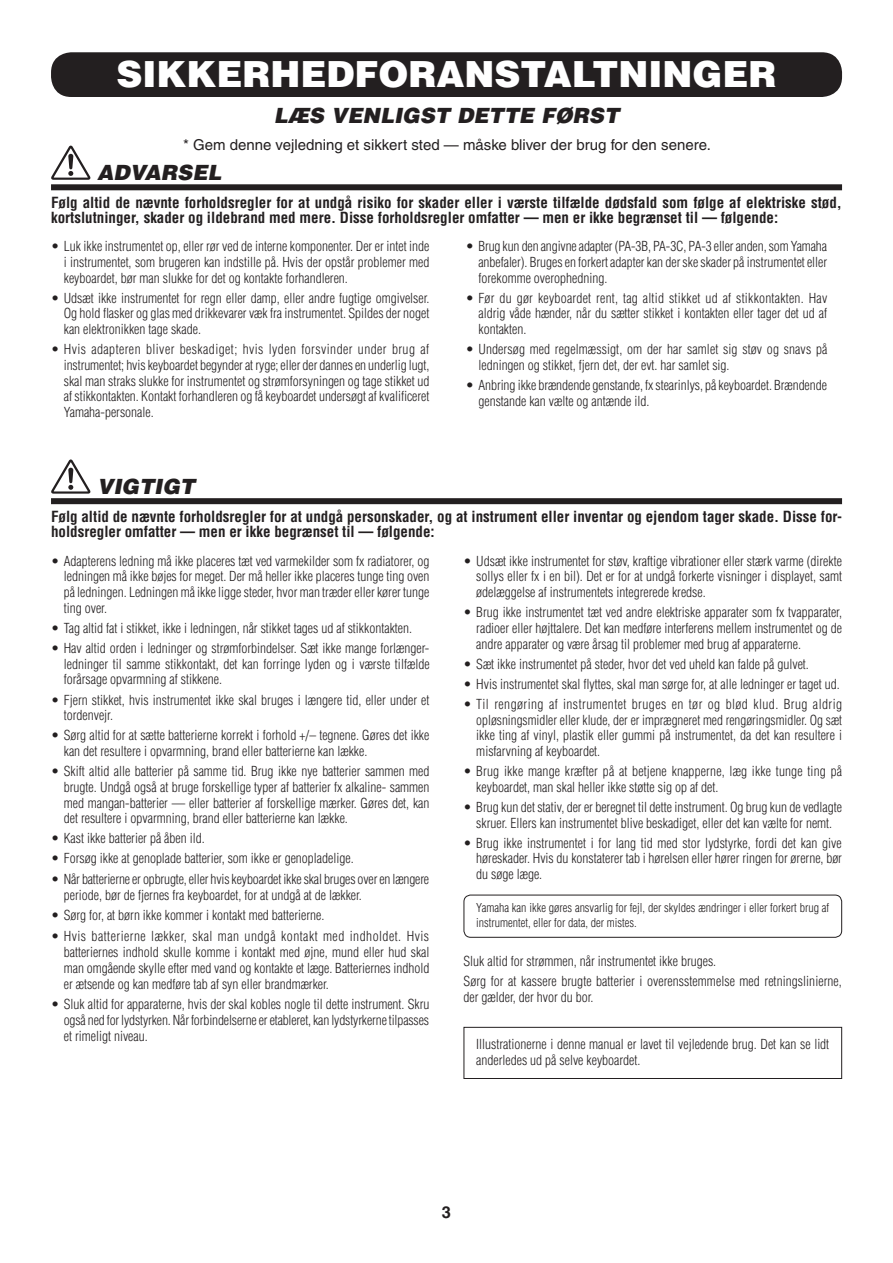
<style>
.page{position:relative;width:893px;height:1263px;background:#fff}
.page>*{position:absolute;margin:0;border:0;box-sizing:border-box;transform-origin:0 0}
.t1{font:900 36px "Helvetica";color:#fff}
.t2{font:italic 900 21px "Helvetica";color:#231f20}
.t3{font:700 16.5px "Helvetica";color:#231f20}
.t4{font:700 condensed 15px/15px "Helvetica";color:#231f20}
.t5{font:15px "Helvetica";color:#231f20}
.t6{font:300 condensed 13.5px/15.8px "Helvetica";color:#231f20;text-align:justify}
.t7{font:300 condensed 12px/15px "Helvetica";color:#231f20}
</style>
<div class="page">
<div style="left:51px;top:52px;width:791px;height:45px;background:#231f20"></div>
<div style="left:51px;top:184px;width:791px;height:6px;background:#231f20"></div>
<svg style="left:51px;top:146px;width:39px;height:34px"></svg>
<svg style="left:463px;top:894px;width:379px;height:43px"></svg>
<div style="left:51px;top:498px;width:791px;height:6px;background:#231f20"></div>
<svg style="left:51px;top:459px;width:39px;height:35px"></svg>
<div style="left:464px;top:1027px;width:378px;height:52px;border:1px solid #231f20"></div>
<h1 class="t1" style="left:117px;top:51px;width:661px">SIKKERHEDFORANSTALTNINGER</h1>
<h2 class="t2" style="left:274px;top:102px;width:347px">LÆS VENLIGST DETTE FØRST</h2>
<p class="t5" style="left:183px;top:136px;width:529px">* Gem denne vejledning et sikkert sted — måske bliver der brug for den senere.</p>
<h2 class="t2" style="left:97px;top:159px;width:126px">ADVARSEL</h2>
<p class="t4" style="left:51px;top:195px;width:792px">Følg altid de nævnte forholdsregler for at undgå risiko for skader eller i værste tilfælde dødsfald som følge af elektriske stød, kortslutninger, skader og ildebrand med mere. Disse forholdsregler omfatter — men er ikke begrænset til — følgende:</p>
<p class="t6" style="left:64px;top:238px;width:367px;text-indent:-13px">• Luk ikke instrumentet op, eller rør ved de interne komponenter. Der er intet inde i instrumentet, som brugeren kan indstille på. Hvis der opstår problemer med keyboardet, bør man slukke for det og kontakte forhandleren.</p>
<p class="t6" style="left:64px;top:290px;width:367px;text-indent:-13px">• Udsæt ikke instrumentet for regn eller damp, eller andre fugtige omgivelser.<br>Og hold flasker og glas med drikkevarer væk fra instrumentet. Spildes der noget kan elektronikken tage skade.</p>
<p class="t6" style="left:64px;top:341px;width:367px;text-indent:-13px">• Hvis adapteren bliver beskadiget; hvis lyden forsvinder under brug af instrumentet; hvis keyboardet begynder at ryge; eller der dannes en underlig lugt, skal man straks slukke for instrumentet og strømforsyningen og tage stikket ud af stikkontakten. Kontakt forhandleren og få keyboardet undersøgt af kvalificeret Yamaha-personale.</p>
<p class="t6" style="left:478px;top:238px;width:350px;text-indent:-13px">• Brug kun den angivne adapter (PA-3B, PA-3C, PA-3 eller anden, som Yamaha anbefaler). Bruges en forkert adapter kan der ske skader på instrumentet eller forekomme overophedning.</p>
<p class="t6" style="left:478px;top:290px;width:350px;text-indent:-13px">• Før du gør keyboardet rent, tag altid stikket ud af stikkontakten. Hav aldrig våde hænder, når du sætter stikket i kontakten eller tager det ud af kontakten.</p>
<p class="t6" style="left:478px;top:341px;width:350px;text-indent:-13px">• Undersøg med regelmæssigt, om der har samlet sig støv og snavs på ledningen og stikket, fjern det, der evt. har samlet sig.</p>
<p class="t6" style="left:478px;top:377px;width:350px;text-indent:-13px">• Anbring ikke brændende genstande, fx stearinlys, på keyboardet. Brændende genstande kan vælte og antænde ild.</p>
<h2 class="t2" style="left:97px;top:472px;width:99px">VIGTIGT</h2>
<p class="t4" style="left:51px;top:509px;width:792px">Følg altid de nævnte forholdsregler for at undgå personskader, og at instrument eller inventar og ejendom tager skade. Disse for&shy;holdsregler omfatter — men er ikke begrænset til — følgende:</p>
<p class="t6" style="left:64px;top:553px;width:367px;text-indent:-13px">• Adapterens ledning må ikke placeres tæt ved varmekilder som fx radiatorer, og ledningen må ikke bøjes for meget. Der må heller ikke placeres tunge ting oven på ledningen. Ledningen må ikke ligge steder, hvor man træder eller kører tunge ting over.</p>
<p class="t6" style="left:51px;top:620px;width:363px">• Tag altid fat i stikket, ikke i ledningen, når stikket tages ud af stikkontakten.</p>
<p class="t6" style="left:64px;top:640px;width:367px;text-indent:-13px">• Hav altid orden i ledninger og strømforbindelser. Sæt ikke mange forlænger&shy;ledninger til samme stikkontakt, det kan forringe lyden og i værste tilfælde forårsage opvarmning af stikkene.</p>
<p class="t6" style="left:64px;top:692px;width:367px;text-indent:-13px">• Fjern stikket, hvis instrumentet ikke skal bruges i længere tid, eller under et tordenvejr.</p>
<p class="t6" style="left:64px;top:727px;width:367px;text-indent:-13px">• Sørg altid for at sætte batterierne korrekt i forhold +/– tegnene. Gøres det ikke kan det resultere i opvarmning, brand eller batterierne kan lække.</p>
<p class="t6" style="left:64px;top:763px;width:367px;text-indent:-13px">• Skift altid alle batterier på samme tid. Brug ikke nye batterier sammen med brugte. Undgå også at bruge forskellige typer af batterier fx alkaline- sammen med mangan-batterier — eller batterier af forskellige mærker. Gøres det, kan det resultere i opvarmning, brand eller batterierne kan lække.</p>
<p class="t6" style="left:51px;top:830px;width:155px">• Kast ikke batterier på åben ild.</p>
<p class="t6" style="left:51px;top:850px;width:304px">• Forsøg ikke at genoplade batterier, som ikke er genopladelige.</p>
<p class="t6" style="left:64px;top:871px;width:367px;line-height:16.2px;text-indent:-13px">• Når batterierne er opbrugte, eller hvis keyboardet ikke skal bruges over en længere periode, bør de fjernes fra keyboardet, for at undgå at de lækker.</p>
<p class="t6" style="left:51px;top:907px;width:275px">• Sørg for, at børn ikke kommer i kontakt med batterierne.</p>
<p class="t6" style="left:64px;top:927px;width:367px;line-height:16.2px;text-indent:-13px">• Hvis batterierne lækker, skal man undgå kontakt med indholdet. Hvis batteriernes indhold skulle komme i kontakt med øjne, mund eller hud skal man omgående skylle efter med vand og kontakte et læge. Batteriernes indhold er ætsende og kan medføre tab af syn eller brandmærker.</p>
<p class="t6" style="left:64px;top:996px;width:367px;text-indent:-13px">• Sluk altid for apparaterne, hvis der skal kobles nogle til dette instrument. Skru også ned for lydstyrken. Når forbindelserne er etableret, kan lydstyrkerne tilpasses et rimeligt niveau.</p>
<p class="t6" style="left:476px;top:553px;width:367px;text-indent:-13px">• Udsæt ikke instrumentet for støv, kraftige vibrationer eller stærk varme (direkte sollys eller fx i en bil). Det er for at undgå forkerte visninger i displayet, samt ødelæggelse af instrumentets integrerede kredse.</p>
<p class="t6" style="left:476px;top:604px;width:367px;text-indent:-13px">• Brug ikke instrumentet tæt ved andre elektriske apparater som fx tvapparater, radioer eller højttalere. Det kan medføre interferens mellem instrumentet og de andre apparater og være årsag til problemer med brug af apparaterne.</p>
<p class="t6" style="left:464px;top:656px;width:347px">• Sæt ikke instrumentet på steder, hvor det ved uheld kan falde på gulvet.</p>
<p class="t6" style="left:464px;top:676px;width:378px">• Hvis instrumentet skal flyttes, skal man sørge for, at alle ledninger er taget ud.</p>
<p class="t6" style="left:476px;top:696px;width:367px;text-indent:-13px">• Til rengøring af instrumentet bruges en tør og blød klud. Brug aldrig opløsningsmidler eller klude, der er imprægneret med rengøringsmidler. Og sæt ikke ting af vinyl, plastik eller gummi på instrumentet, da det kan resultere i misfarvning af keyboardet.</p>
<p class="t6" style="left:476px;top:763px;width:367px;text-indent:-13px">• Brug ikke mange kræfter på at betjene knapperne, læg ikke tunge ting på keyboardet, man skal heller ikke støtte sig op af det.</p>
<p class="t6" style="left:464px;top:799px;width:380px;text-align:center">• Brug kun det stativ, der er beregnet til dette instrument. Og brug kun de vedlagte skruer. Ellers kan instrumentet blive beskadiget, eller det kan vælte for nemt.</p>
<p class="t6" style="left:476px;top:835px;width:367px;text-indent:-13px">• Brug ikke instrumentet i for lang tid med stor lydstyrke, fordi det kan give høreskader. Hvis du konstaterer tab i hørelsen eller hører ringen for ørerne, bør du søge læge.</p>
<p class="t7" style="left:476px;top:900px;width:354px">Yamaha kan ikke gøres ansvarlig for fejl, der skyldes ændringer i eller forkert brug af instrumentet, eller for data, der mistes.</p>
<p class="t6" style="left:464px;top:951px;width:380px;line-height:20.1px">Sluk altid for strømmen, når instrumentet ikke bruges.<br>Sørg for at kassere brugte batterier i overensstemmelse med retningslinierne,</p>
<p class="t6" style="left:464px;top:989px;width:131px">der gælder, der hvor du bor.</p>
<p class="t6" style="left:476px;top:1036px;width:354px">Illustrationerne i denne manual er lavet til vejledende brug. Det kan se lidt anderledes ud på selve keyboardet.</p>
<p class="t3" style="left:442px;top:1202px;width:11px">3</p>
</div>
